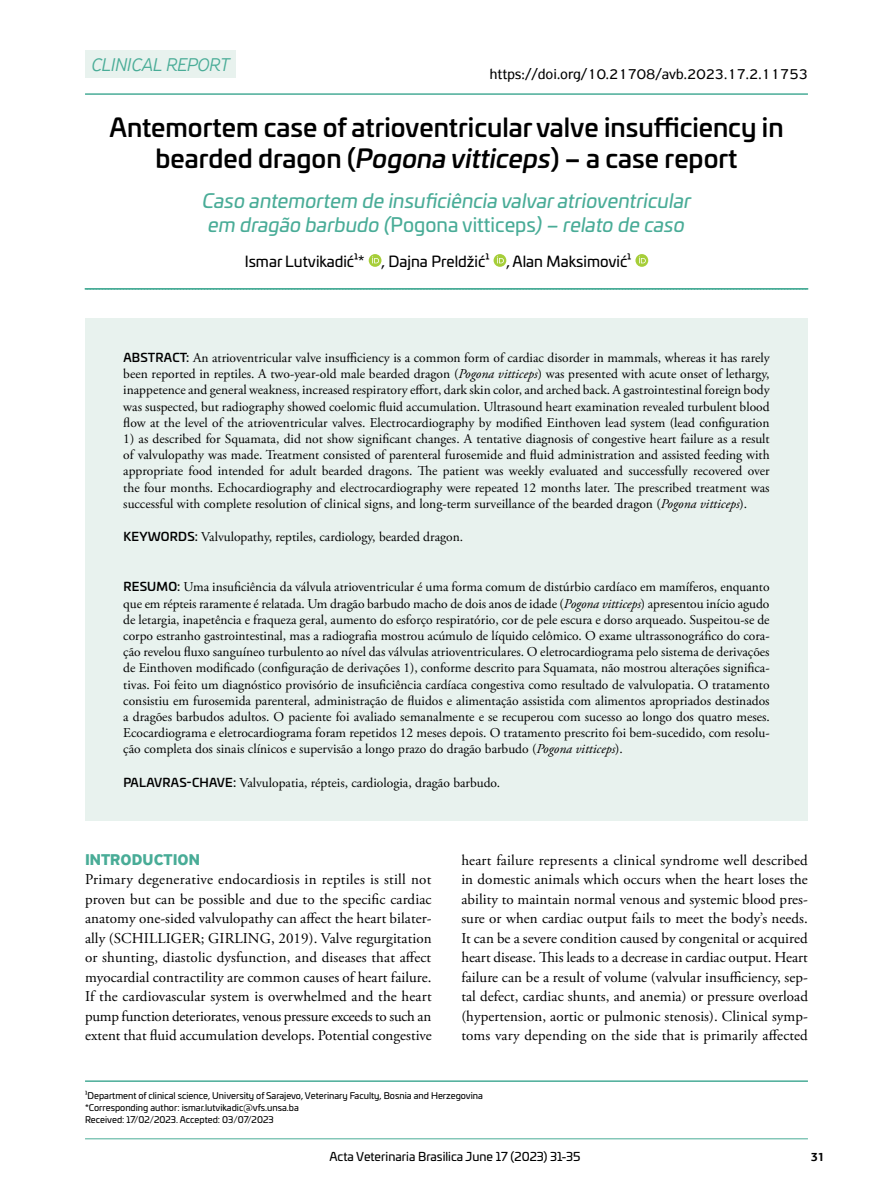
<style>
.page{position:relative;width:893px;height:1191px;background:#fff}
.page>*{position:absolute;margin:0;border:0;box-sizing:border-box;transform-origin:0 0}
.t1{font:500 25.5px/30.6px "Univia Pro";color:#000;text-align:center}
.t2{font:italic 19.5px/23.4px "Univia Pro";color:#49ac97}
.t3{font:italic 300 19.5px "PF Highway Sans Pro";color:#49ac97}
.t4{font:700 16.5px "PF Highway Sans Pro";color:#49ac97}
.t5{font:15px/19.5px "Adobe Garamond Pro";color:#000;text-align:justify}
.t6{font:15px "Univia Pro";color:#000}
.t7{font:15px "PF Highway Sans Pro";color:#000}
.t8{font:13.5px/16.2px "Adobe Garamond Pro";color:#000;text-align:justify}
.t9{font:12px "Univia Pro";color:#000}
.t10{font:700 12px "PF Agora Sans Pro";color:#000}
.t11{font:9px/12px "Univia Pro";color:#000}
.s1{font-style:italic}
.s2{font-style:normal}
.s3{font-family:"Univia Pro";font-weight:500;font-size:12px}
</style>
<div class="page">
<hr style="left:85px;top:1138px;width:723px;height:1px;background:#49ac97">
<hr style="left:85px;top:93px;width:723px;height:2px;background:#49ac97">
<svg style="left:85px;top:288px;width:723px;height:2px"></svg>
<svg style="left:369px;top:254px;width:12px;height:13px"></svg>
<svg style="left:372px;top:256px;width:7px;height:7px"></svg>
<svg style="left:494px;top:254px;width:12px;height:13px"></svg>
<svg style="left:497px;top:256px;width:7px;height:7px"></svg>
<svg style="left:635px;top:254px;width:13px;height:13px"></svg>
<svg style="left:639px;top:256px;width:7px;height:7px"></svg>
<hr style="left:85px;top:1080px;width:723px;height:2px;background:#49ac97">
<div style="left:85px;top:318px;width:723px;height:502px;background:#e8f2ee"></div>
<div style="left:85px;top:50px;width:151px;height:27px;background:#e8f2ee"></div>
<h2 class="t3" style="left:91px;top:53px;width:140px">CLINICAL REPORT</h2>
<p class="t7" style="left:490px;top:65px;width:319px">https://doi.org/10.21708/avb.2023.17.2.11753</p>
<h1 class="t1" style="left:109px;top:111px;width:676px">Antemortem case of atrioventricular valve insufficiency in bearded dragon (<span class="s1">Pogona vitticeps</span>) – a case report</h1>
<h2 class="t2" style="left:203px;top:188px;width:490px">Caso antemortem de insuficiência valvar atrioventricular em dragão barbudo (<span class="s2">Pogona vitticeps</span>) – relato de caso</h2>
<p class="t6" style="left:245px;top:250px;width:388px">Ismar Lutvikadić¹* , Dajna Preldžić¹ , Alan Maksimović¹</p>
<p class="t8" style="left:123px;top:350px;width:648px"><span class="s3">ABSTRACT:</span> An atrioventricular valve insufficiency is a common form of cardiac disorder in mammals, whereas it has rarely been reported in reptiles. A two-year-old male bearded dragon (<span class="s1">Pogona vitticeps</span>) was presented with acute onset of lethargy, inappetence and general weakness, increased respiratory effort, dark skin color, and arched back. A gastrointestinal foreign body was suspected, but radiography showed coelomic fluid accumulation. Ultrasound heart examination revealed turbulent blood flow at the level of the atrioventricular valves. Electrocardiography by modified Einthoven lead system (lead configuration</p>
<p class="t8" style="left:123px;top:431px;width:648px">1) as described for Squamata, did not show significant changes. A tentative diagnosis of congestive heart failure as a result of valvulopathy was made. Treatment consisted of parenteral furosemide and fluid administration and assisted feeding with appropriate food intended for adult bearded dragons. The patient was weekly evaluated and successfully recovered over the four months. Echocardiography and electrocardiography were repeated 12 months later. The prescribed treatment was successful with complete resolution of clinical signs, and long-term surveillance of the bearded dragon (<span class="s1">Pogona vitticeps</span>).</p>
<p class="t8" style="left:123px;top:529px;width:341px"><span class="s3">KEYWORDS:</span> Valvulopathy, reptiles, cardiology, bearded dragon.</p>
<p class="t8" style="left:123px;top:579px;width:648px"><span class="s3">RESUMO:</span> Uma insuficiência da válvula atrioventricular é uma forma comum de distúrbio cardíaco em mamíferos, enquanto que em répteis raramente é relatada. Um dragão barbudo macho de dois anos de idade (<span class="s1">Pogona vitticeps</span>) apresentou início agudo de letargia, inapetência e fraqueza geral, aumento do esforço respiratório, cor de pele escura e dorso arqueado. Suspeitou-se de corpo estranho gastrointestinal, mas a radiografia mostrou acúmulo de líquido celômico. O exame ultrassonográfico do cora&shy;ção revelou fluxo sanguíneo turbulento ao nível das válvulas atrioventriculares. O eletrocardiograma pelo sistema de derivações de Einthoven modificado (configuração de derivações 1), conforme descrito para Squamata, não mostrou alterações significa&shy;tivas. Foi feito um diagnóstico provisório de insuficiência cardíaca congestiva como resultado de valvulopatia. O tratamento consistiu em furosemida parenteral, administração de fluidos e alimentação assistida com alimentos apropriados destinados a dragões barbudos adultos. O paciente foi avaliado semanalmente e se recuperou com sucesso ao longo dos quatro meses.<br>Ecocardiograma e eletrocardiograma foram repetidos 12 meses depois. O tratamento prescrito foi bem-sucedido, com resolu&shy;ção completa dos sinais clínicos e supervisão a longo prazo do dragão barbudo (<span class="s1">Pogona vitticeps</span>).</p>
<p class="t8" style="left:123px;top:774px;width:378px"><span class="s3">PALAVRAS-CHAVE:</span> Valvulopatia, répteis, cardiologia, dragão barbudo.</p>
<p class="t4" style="left:85px;top:849px;width:116px">INTRODUCTION</p>
<p class="t5" style="left:85px;top:870px;width:348px">Primary degenerative endocardiosis in reptiles is still not proven but can be possible and due to the specific cardiac anatomy one-sided valvulopathy can affect the heart bilater&shy;ally (SCHILLIGER; GIRLING, 2019). Valve regurgitation or shunting, diastolic dysfunction, and diseases that affect myocardial contractility are common causes of heart failure.<br>If the cardiovascular system is overwhelmed and the heart pump function deteriorates, venous pressure exceeds to such an extent that fluid accumulation develops. Potential congestive</p>
<p class="t5" style="left:461px;top:850px;width:348px">heart failure represents a clinical syndrome well described in domestic animals which occurs when the heart loses the ability to maintain normal venous and systemic blood pres&shy;sure or when cardiac output fails to meet the body’s needs.<br>It can be a severe condition caused by congenital or acquired heart disease. This leads to a decrease in cardiac output. Heart failure can be a result of volume (valvular insufficiency, sep&shy;tal defect, cardiac shunts, and anemia) or pressure overload (hypertension, aortic or pulmonic stenosis). Clinical symp&shy;toms vary depending on the side that is primarily affected</p>
<p class="t11" style="left:85px;top:1089px;width:399px">¹Department of clinical science, University of Sarajevo, Veterinary Faculty, Bosnia and Herzegovina *Corresponding author: ismar.lutvikadic@vfs.unsa.ba<br>Received: 17/02/2023. Accepted: 03/07/2023</p>
<p class="t9" style="left:329px;top:1147px;width:253px">Acta Veterinaria Brasilica June 17 (2023) 31-35</p>
<p class="t10" style="left:811px;top:1148px;width:16px">31</p>
</div>
